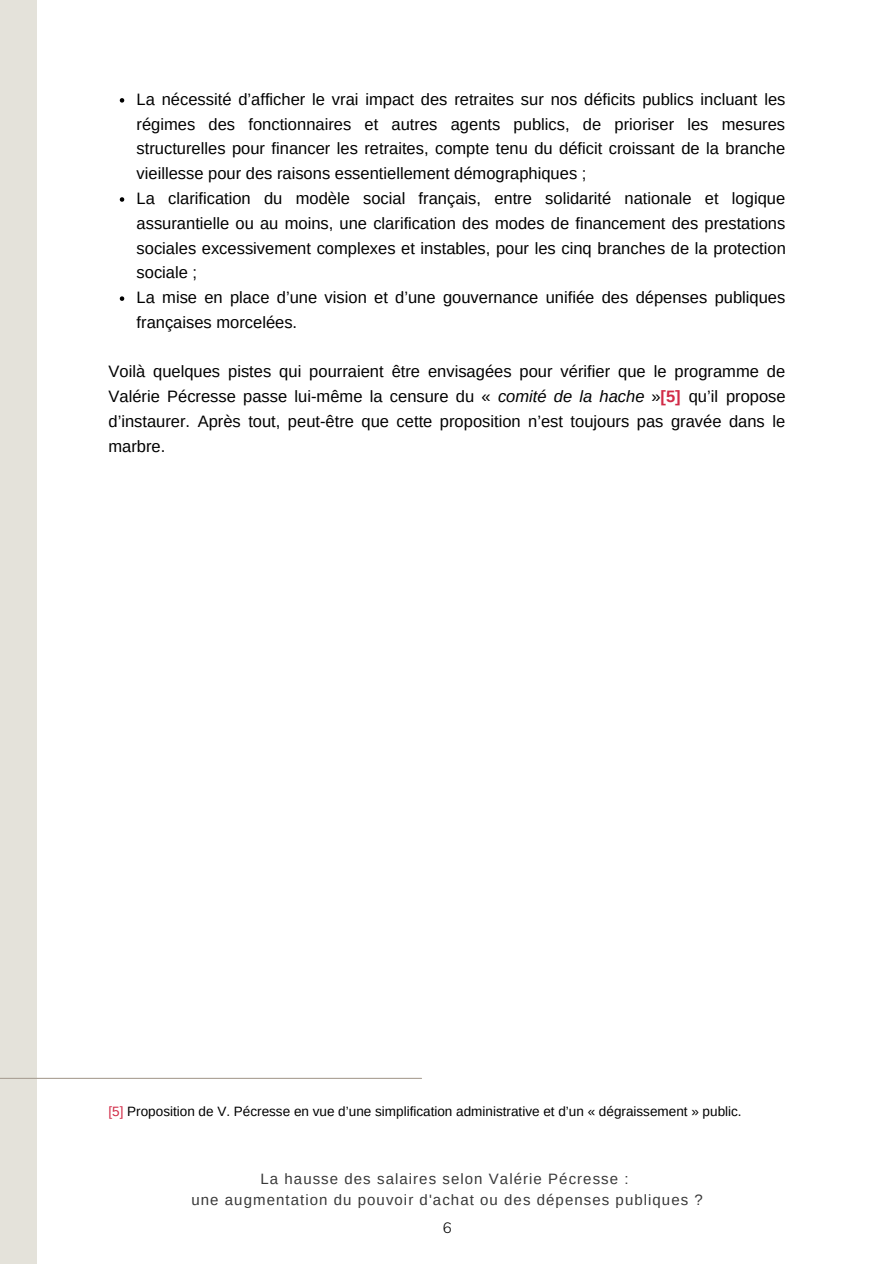
<style>
.page{position:relative;width:894px;height:1264px;background:#fff}
.page>*{position:absolute;margin:0;border:0;box-sizing:border-box;transform-origin:0 0}
.t1{font:16.5px/24.8px "Arimo";color:#000;text-align:justify}
.t2{font:15px "Arimo";letter-spacing:.07em;color:#393939}
.t3{font:300 15px "Nunito";color:#000}
.t4{font:13.5px "Arimo";color:#000}
.s1{font-style:italic}
.s2{font-weight:700;color:#d12b47}
.s3{color:#d12b47}
</style>
<div class="page">
<div style="left:0;top:0;width:37px;height:1263px;background:#e4e2da"></div>
<svg style="left:120px;top:98px;width:4px;height:5px"></svg>
<svg style="left:120px;top:197px;width:4px;height:5px"></svg>
<svg style="left:120px;top:296px;width:4px;height:5px"></svg>
<hr style="left:0;top:1077px;width:421px;height:1px;background:#aaa095">
<p class="t1" style="left:136px;top:87px;width:650px">La nécessité d’afficher le vrai impact des retraites sur nos déficits publics incluant les régimes des fonctionnaires et autres agents publics, de prioriser les mesures structurelles pour financer les retraites, compte tenu du déficit croissant de la branche vieillesse pour des raisons essentiellement démographiques ;</p>
<p class="t1" style="left:136px;top:186px;width:650px">La clarification du modèle social français, entre solidarité nationale et logique assurantielle ou au moins, une clarification des modes de financement des prestations sociales excessivement complexes et instables, pour les cinq branches de la protection sociale ;</p>
<p class="t1" style="left:136px;top:285px;width:650px">La mise en place d’une vision et d’une gouvernance unifiée des dépenses publiques françaises morcelées.</p>
<p class="t1" style="left:108px;top:359px;width:678px">Voilà quelques pistes qui pourraient être envisagées pour vérifier que le programme de Valérie Pécresse passe lui-même la censure du « <span class="s1">comité de la hache</span> »<span class="s2">[5]</span> qu’il propose d’instaurer. Après tout, peut-être que cette proposition n’est toujours pas gravée dans le marbre.</p>
<p class="t4" style="left:108px;top:1103px;width:634px"><span class="s3">[5]</span> Proposition de V. Pécresse en vue d’une simplification administrative et d’un « dégraissement » public.</p>
<p class="t2" style="left:260px;top:1170px;width:369px">La hausse des salaires selon Valérie Pécresse :</p>
<p class="t2" style="left:191px;top:1190px;width:513px">une augmentation du pouvoir d'achat ou des dépenses publiques ?</p>
<p class="t3" style="left:442px;top:1218px;width:10px">6</p>
</div>
